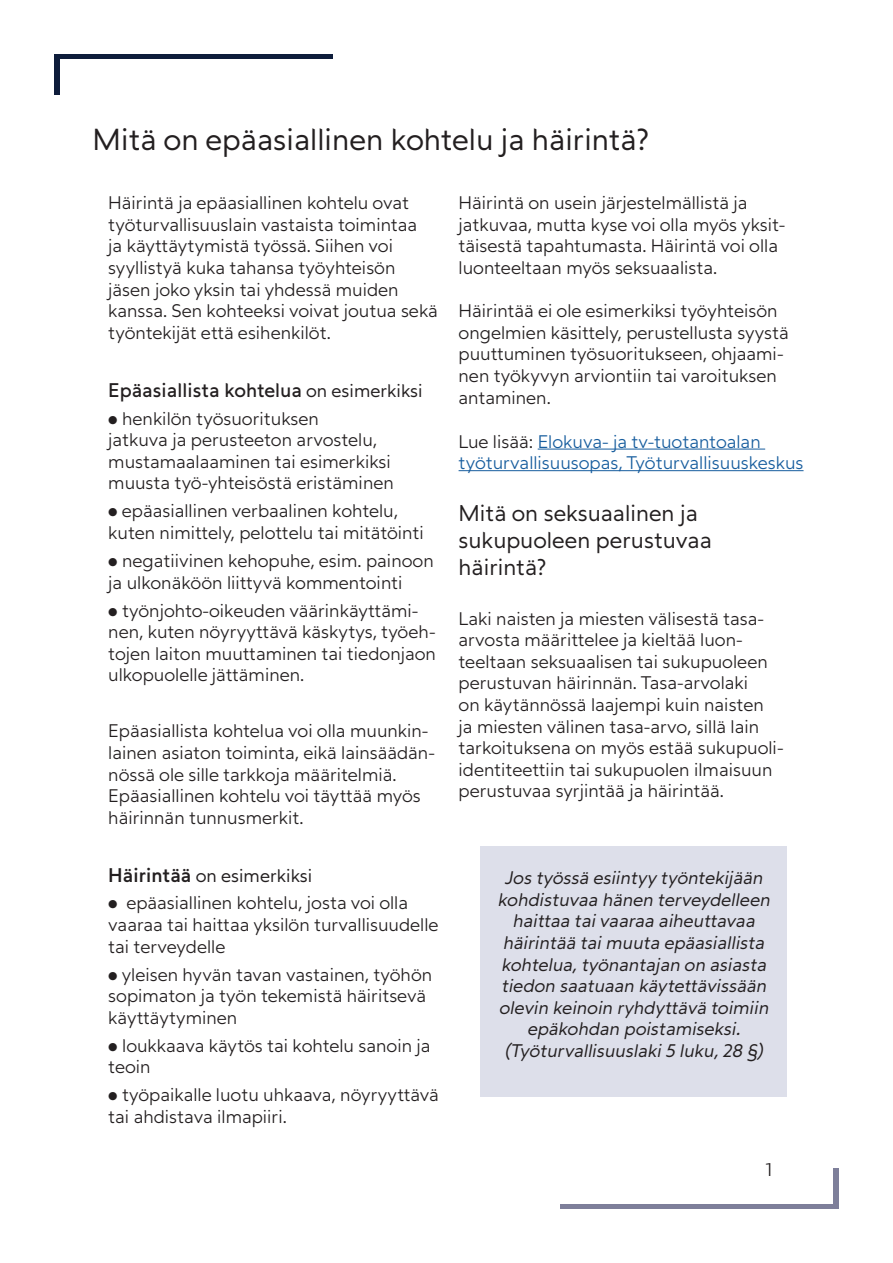
<style>
.page{position:relative;width:893px;height:1263px;background:#fff}
.page>*{position:absolute;margin:0;border:0;box-sizing:border-box;transform-origin:0 0}
.Yläotsikko{font:30px "Seitu";color:#231f20}
.Sisäotsikko{font:22.5px/27px "Seitu";color:#231f20}
.Korostus{font:19.5px "Seitu";color:#231f20}
.Korostus-2{font:18px/21.6px "Seitu";color:#231f20}
.t1{font:italic 18px/21.6px "Seitu";color:#231f20;text-align:center}
.t2{font:18px/21.6px "Seitu";color:#175d9e}
.s1{font-size:18px}
.s2{font-size:19.5px}
.s3{color:#231f20}
</style>
<div class="page">
<div style="left:54px;top:54px;width:279px;height:5px;background:#0e1d3b"></div>
<div style="left:54px;top:59px;width:6px;height:36px;background:#0e1d3b"></div>
<div style="left:560px;top:1204px;width:279px;height:5px;background:#7e7f9a"></div>
<div style="left:833px;top:1168px;width:6px;height:36px;background:#7e7f9a"></div>
<div style="left:480px;top:846px;width:307px;height:251px;background:#dddfea"></div>
<hr style="left:538px;top:449px;width:227px;height:1px;background:#175d9e">
<hr style="left:459px;top:470px;width:344px;height:1px;background:#175d9e">
<p class="Yläotsikko" style="left:93px;top:121px;width:558px">Mitä on epäasiallinen kohtelu ja häirintä?</p>
<p class="Korostus-2" style="left:108px;top:192px;width:331px">Häirintä ja epäasiallinen kohtelu ovat työturvallisuuslain vastaista toimintaa<br>ja käyttäytymistä työssä. Siihen voi syyllistyä kuka tahansa työyhteisön jäsen joko yksin tai yhdessä muiden kanssa. Sen kohteeksi voivat joutua sekä työntekijät että esihenkilöt.</p>
<p class="Korostus" style="left:108px;top:378px;width:316px">Epäasiallista kohtelua <span class="s1">on esimerkiksi</span></p>
<p class="Korostus-2" style="left:108px;top:407px;width:287px">• henkilön työsuorituksen<br>jatkuva ja perusteeton arvostelu, mustamaalaaminen tai esimerkiksi muusta työ-yhteisöstä eristäminen</p>
<p class="Korostus-2" style="left:108px;top:500px;width:317px">• epäasiallinen verbaalinen kohtelu, kuten nimittely, pelottelu tai mitätöinti</p>
<p class="Korostus-2" style="left:108px;top:550px;width:327px">• negatiivinen kehopuhe, esim. painoon ja ulkonäköön liittyvä kommentointi</p>
<p class="Korostus-2" style="left:108px;top:599px;width:329px">• työnjohto-oikeuden väärinkäyttämi&shy;nen, kuten nöyryyttävä käskytys, työeh&shy;tojen laiton muuttaminen tai tiedonjaon ulkopuolelle jättäminen.</p>
<p class="Korostus-2" style="left:108px;top:720px;width:328px">Epäasiallista kohtelua voi olla muunkin&shy;lainen asiaton toiminta, eikä lainsäädän&shy;nössä ole sille tarkkoja määritelmiä.<br>Epäasiallinen kohtelu voi täyttää myös häirinnän tunnusmerkit.</p>
<p class="Korostus-2" style="left:108px;top:864px;width:206px"><span class="s2">Häirintää</span> on esimerkiksi</p>
<p class="Korostus-2" style="left:108px;top:892px;width:332px">• epäasiallinen kohtelu, josta voi olla vaaraa tai haittaa yksilön turvallisuudelle tai terveydelle</p>
<p class="Korostus-2" style="left:108px;top:963px;width:325px">• yleisen hyvän tavan vastainen, työhön sopimaton ja työn tekemistä häiritsevä käyttäytyminen</p>
<p class="Korostus-2" style="left:108px;top:1034px;width:324px">• loukkaava käytös tai kohtelu sanoin ja teoin</p>
<p class="Korostus-2" style="left:108px;top:1084px;width:332px">• työpaikalle luotu uhkaava, nöyryyttävä tai ahdistava ilmapiiri.</p>
<p class="Korostus-2" style="left:459px;top:192px;width:328px">Häirintä on usein järjestelmällistä ja jatkuvaa, mutta kyse voi olla myös yksit&shy;täisestä tapahtumasta. Häirintä voi olla luonteeltaan myös seksuaalista.</p>
<p class="Korostus-2" style="left:459px;top:300px;width:332px">Häirintää ei ole esimerkiksi työyhteisön ongelmien käsittely, perustellusta syystä puuttuminen työsuoritukseen, ohjaami&shy;nen työkyvyn arviontiin tai varoituksen antaminen.</p>
<p class="t2" style="left:459px;top:430px;width:346px"><span class="s3">Lue lisää:</span> Elokuva- ja tv-tuotantoalan työturvallisuusopas, Työturvallisuuskeskus</p>
<p class="Sisäotsikko" style="left:459px;top:499px;width:255px">Mitä on seksuaalinen ja sukupuoleen perustuvaa häirintä?</p>
<p class="Korostus-2" style="left:459px;top:607px;width:326px">Laki naisten ja miesten välisestä tasa&shy;arvosta määrittelee ja kieltää luon&shy;teeltaan seksuaalisen tai sukupuoleen perustuvan häirinnän. Tasa-arvolaki<br>on käytännössä laajempi kuin naisten<br>ja miesten välinen tasa-arvo, sillä lain tarkoituksena on myös estää sukupuoli&shy;identiteettiin tai sukupuolen ilmaisuun perustuvaa syrjintää ja häirintää.</p>
<p class="t1" style="left:497px;top:867px;width:278px">Jos työssä esiintyy työntekijään kohdistuvaa hänen terveydelleen haittaa taivaaraa aiheuttavaa häirintää taimuuta epäasiallista kohtelua,työnantajan on asiasta tiedon saatuaan käytettävissään olevin keinoin ryhdyttävä toimiin epäkohdan poistamiseksi. (Työturvallisuuslaki5 luku,28 §)</p>
<p class="Korostus-2" style="left:765px;top:1159px;width:8px">1</p>
</div>
